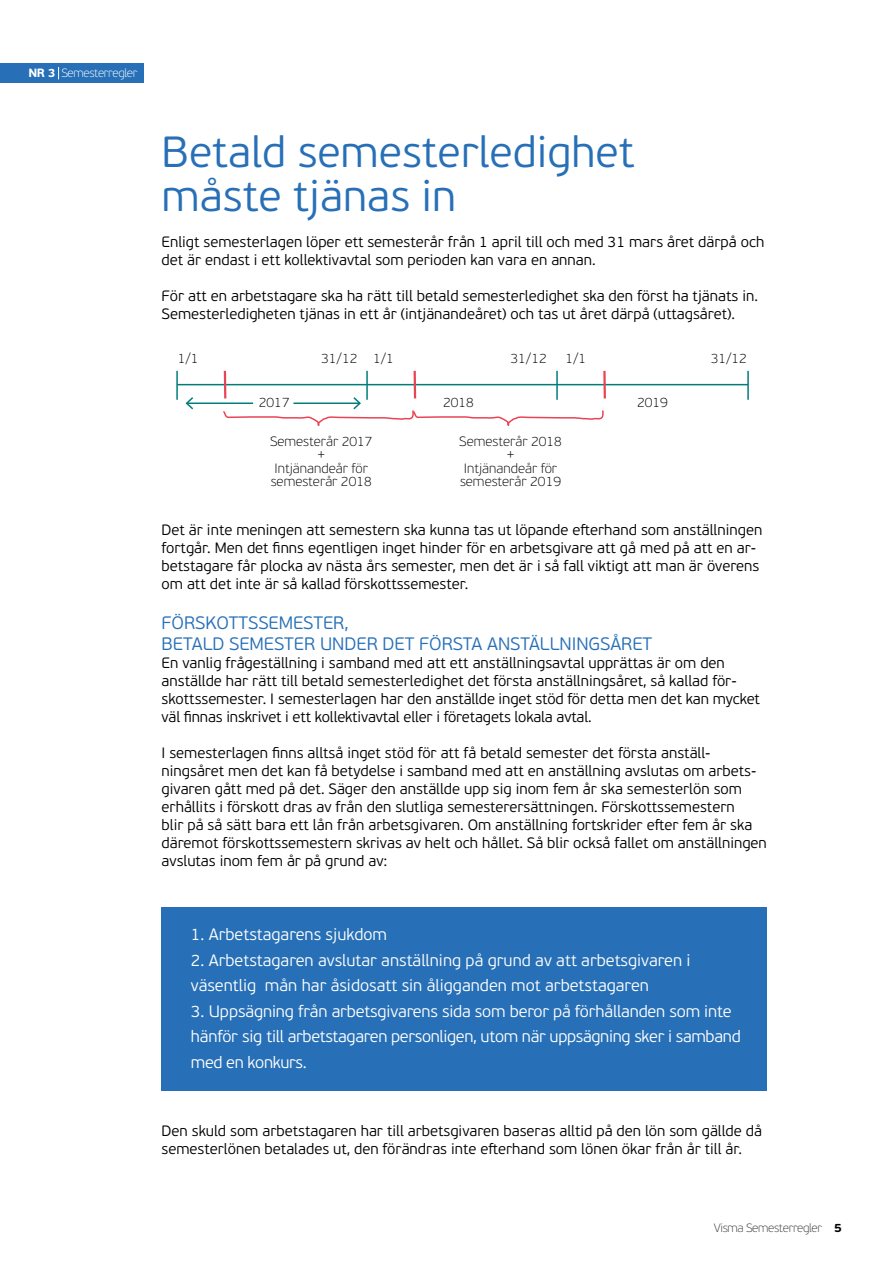
<style>
.page{position:relative;width:893px;height:1263px;background:#fff}
.page>*{position:absolute;margin:0;border:0;box-sizing:border-box;transform-origin:0 0}
.t1{font:300 43.5px/43.5px "PF Beau Sans Pro";color:#2770b7}
.t2{font:300 18px/21.6px "PF Beau Sans Pro";color:#2770b7}
.t3{font:300 16.5px/25.5px "PF Beau Sans Pro";letter-spacing:-.01em;color:#fff}
.t4{font:300 15px/18px "PF Beau Sans Pro";color:#000}
.t5{font:100 13.5px/13.5px "PF Beau Sans Pro";color:#000;text-align:center}
.t6{font:100 12px "PF Beau Sans Pro";letter-spacing:-.03em;color:#3c3c3b}
.t7{font:100 12px "PF Beau Sans Pro";letter-spacing:-.03em;color:#fff}
.s1{font-weight:700}
.s2{font-weight:700;color:#000}
</style>
<div class="page">
<div style="left:0;top:64px;width:144px;height:19px;background:#2770b7"></div>
<svg style="left:58px;top:67px;width:1px;height:12px"></svg>
<div style="left:162px;top:907px;width:605px;height:184px;background:#2770b7"></div>
<hr style="left:177px;top:384px;width:571px;height:1px;background:#007d7c">
<hr style="left:176px;top:371px;width:2px;height:29px;background:#007d7c">
<hr style="left:366px;top:371px;width:2px;height:29px;background:#007d7c">
<hr style="left:556px;top:371px;width:2px;height:29px;background:#007d7c">
<hr style="left:747px;top:371px;width:2px;height:29px;background:#007d7c">
<hr style="left:224px;top:371px;width:2px;height:27px;background:#e94454">
<hr style="left:414px;top:371px;width:2px;height:27px;background:#e94454">
<hr style="left:603px;top:371px;width:3px;height:27px;background:#e94454">
<hr style="left:187px;top:402px;width:66px;height:2px;background:#007d7c">
<svg style="left:185px;top:397px;width:10px;height:13px"></svg>
<svg style="left:222px;top:396px;width:384px;height:30px"></svg>
<p class="t7" style="left:28px;top:67px;width:111px"><span class="s1">NR 3</span> Semesterregler</p>
<h1 class="t1" style="left:162px;top:131px;width:474px">Betald semesterledighet måste tjänas in</h1>
<p class="t4" style="left:162px;top:233px;width:604px">Enligt semesterlagen löper ett semesterår från 1 april till och med 31 mars året därpå och det är endast i ett kollektivavtal som perioden kan vara en annan.</p>
<p class="t4" style="left:162px;top:287px;width:598px">För att en arbetstagare ska ha rätt till betald semesterledighet ska den först ha tjänats in.<br>Semesterledigheten tjänas in ett år (intjänandeåret) och tas ut året därpå (uttagsåret).</p>
<p class="t5" style="left:178px;top:352px;width:22px">1/1</p>
<p class="t5" style="left:321px;top:352px;width:74px">31/12 1/1</p>
<p class="t5" style="left:511px;top:352px;width:38px">31/12</p>
<p class="t5" style="left:565px;top:352px;width:22px">1/1</p>
<p class="t5" style="left:711px;top:352px;width:38px">31/12</p>
<p class="t5" style="left:443px;top:396px;width:32px">2018</p>
<p class="t5" style="left:637px;top:396px;width:32px">2019</p>
<p class="t5" style="left:459px;top:434px;width:104px">Semesterår 2018 +<br>Intjänandeår för semesterår 2019</p>
<p class="t5" style="left:259px;top:396px;width:32px">2017</p>
<p class="t5" style="left:270px;top:434px;width:104px">Semesterår 2017 +<br>Intjänandeår för semesterår 2018</p>
<p class="t4" style="left:162px;top:521px;width:602px">Det är inte meningen att semestern ska kunna tas ut löpande efterhand som anställningen fortgår. Men det finns egentligen inget hinder för en arbetsgivare att gå med på att en ar&shy;betstagare får plocka av nästa års semester, men det är i så fall viktigt att man är överens om att det inte är så kallad förskottssemester.</p>
<p class="t2" style="left:162px;top:612px;width:492px">FÖRSKOTTSSEMESTER,<br>BETALD SEMESTER UNDER DET FÖRSTA ANSTÄLLNINGSÅRET</p>
<p class="t4" style="left:162px;top:654px;width:600px">En vanlig frågeställning i samband med att ett anställningsavtal upprättas är om den anställde har rätt till betald semesterledighet det första anställningsåret, så kallad för&shy;skottssemester. I semesterlagen har den anställde inget stöd för detta men det kan mycket väl finnas inskrivet i ett kollektivavtal eller i företagets lokala avtal.</p>
<p class="t4" style="left:162px;top:744px;width:607px">I semesterlagen finns alltså inget stöd för att få betald semester det första anställ&shy;ningsåret men det kan få betydelse i samband med att en anställning avslutas om arbets&shy;givaren gått med på det. Säger den anställde upp sig inom fem år ska semesterlön som erhållits i förskott dras av från den slutliga semesterersättningen. Förskottssemestern<br>blir på så sätt bara ett lån från arbetsgivaren. Om anställning fortskrider efter fem år ska däremot förskottssemestern skrivas av helt och hållet. Så blir också fallet om anställningen avslutas inom fem år på grund av:</p>
<p class="t3" style="left:191px;top:922px;width:198px">1. Arbetstagarens sjukdom</p>
<p class="t3" style="left:191px;top:947px;width:501px">2. Arbetstagaren avslutar anställning på grund av att arbetsgivaren i väsentlig mån har åsidosatt sin åligganden mot arbetstagaren</p>
<p class="t3" style="left:191px;top:998px;width:551px">3. Uppsägning från arbetsgivarens sida som beror på förhållanden som inte hänför sig till arbetstagaren personligen, utom när uppsägning sker i samband med en konkurs.</p>
<p class="t4" style="left:162px;top:1122px;width:602px">Den skuld som arbetstagaren har till arbetsgivaren baseras alltid på den lön som gällde då semesterlönen betalades ut, den förändras inte efterhand som lönen ökar från år till år.</p>
<p class="t6" style="left:714px;top:1221px;width:130px">Visma Semesterregler <span class="s2">5</span></p>
</div>
